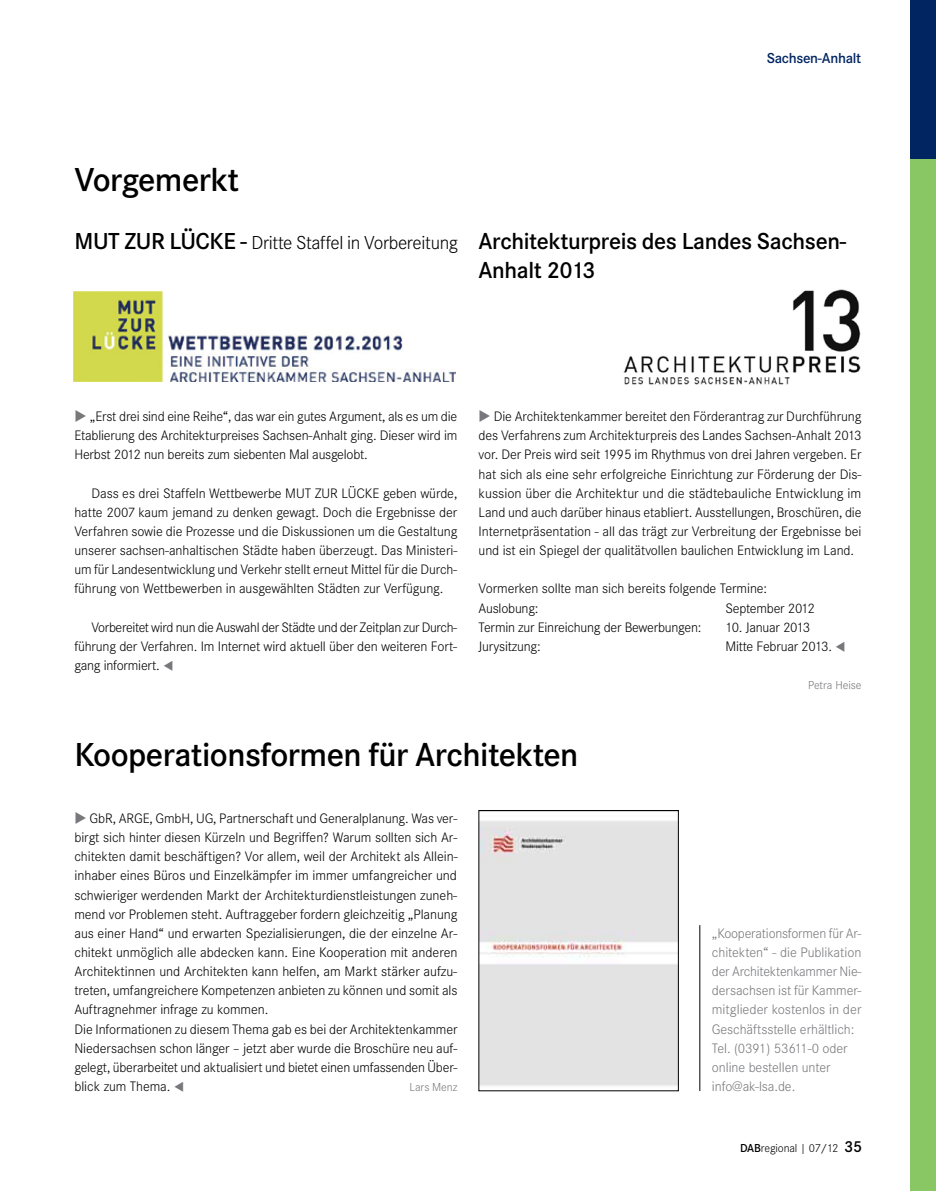
<style>
.page{position:relative;width:936px;height:1191px;background:#fff}
.page>*{position:absolute;margin:0;border:0;box-sizing:border-box;transform-origin:0 0}
.t1{font:600 34.5px "Corporate S";letter-spacing:-.015em;color:#000}
.t2{font:600 24px/28.8px "Corporate S";letter-spacing:-.015em;color:#000}
.t3{font:600 15px "Corporate S";letter-spacing:-.02em;color:#002561}
.t4{font:300 14.25px/19.2px "Corporate S";letter-spacing:-.005em;color:#000;text-align:justify}
.t5{font:300 14.25px/19.2px "Corporate S";letter-spacing:-.005em;color:#77787b}
.t6{font:300 12px "Corporate S";letter-spacing:-.01em;color:#000}
.t7{font:300 12px "Corporate S";letter-spacing:-.005em;color:#77787b}
.s1{font-weight:300;font-size:19.5px}
.s2{color:#77787b}
.s3{font-weight:600}
.s4{font-weight:600;font-size:16.5px}
</style>
<div class="page">
<div style="left:910px;top:0;width:25px;height:1191px;background:#89c765"></div>
<div style="left:910px;top:0;width:25px;height:158px;background:#002561"></div>
<img style="left:73px;top:292px;width:382px;height:90px">
<img style="left:623px;top:289px;width:238px;height:96px">
<img style="left:480px;top:821px;width:196px;height:265px">
<hr style="left:699px;top:925px;width:1px;height:166px;background:#000">
<p class="t1" style="left:74px;top:160px;width:166px">Vorgemerkt</p>
<p class="t3" style="left:766px;top:49px;width:96px">Sachsen-Anhalt</p>
<p class="t2" style="left:478px;top:227px;width:369px;text-indent:-404px">MUT ZUR LÜCKE - <span class="s1">Dritte Staffel in Vorbereitung</span> Architekturpreis des Landes Sachsen-<br>Anhalt 2013</p>
<p class="t4" style="left:74px;top:407px;width:384px"><span class="s2">◆</span> „Erst drei sind eine Reihe“, das war ein gutes Argument, als es um die Etablierung des Architekturpreises Sachsen-Anhalt ging. Dieser wird im Herbst 2012 nun bereits zum siebenten Mal ausgelobt.</p>
<p class="t4" style="left:74px;top:483px;width:384px;text-indent:17px">Dass es drei Staffeln Wettbewerbe MUT ZUR LÜCKE geben würde, hatte 2007 kaum jemand zu denken gewagt. Doch die Ergebnisse der Verfahren sowie die Prozesse und die Diskussionen um die Gestaltung unserer sachsen-anhaltischen Städte haben überzeugt. Das Ministeri&shy;um für Landesentwicklung und Verkehr stellt erneut Mittel für die Durch&shy;führung von Wettbewerben in ausgewählten Städten zur Verfügung.</p>
<p class="t4" style="left:74px;top:617px;width:384px;text-indent:17px">Vorbereitet wird nun die Auswahl der Städte und der Zeitplan zur Durch&shy;führung der Verfahren. Im Internet wird aktuell über den weiteren Fort&shy;gang informiert. <span class="s2">▼</span></p>
<p class="t4" style="left:478px;top:407px;width:384px"><span class="s2">◆</span> Die Architektenkammer bereitet den Förderantrag zur Durchführung des Verfahrens zum Architekturpreis des Landes Sachsen-Anhalt 2013 vor. Der Preis wird seit 1995 im Rhythmus von drei Jahren vergeben. Er hat sich als eine sehr erfolgreiche Einrichtung zur Förderung der Dis&shy;kussion über die Architektur und die städtebauliche Entwicklung im Land und auch darüber hinaus etabliert. Ausstellungen, Broschüren, die Internetpräsentation - all das trägt zur Verbreitung der Ergebnisse bei und ist ein Spiegel der qualitätvollen baulichen Entwicklung im Land.</p>
<p class="t4" style="left:478px;top:579px;width:290px">Vormerken sollte man sich bereits folgende Termine:<br>Auslobung:</p>
<p class="t4" style="left:725px;top:598px;width:91px">September 2012</p>
<p class="t4" style="left:478px;top:617px;width:224px">Termin zur Einreichung der Bewerbungen:</p>
<p class="t4" style="left:725px;top:617px;width:86px">10. Januar 2013</p>
<p class="t4" style="left:478px;top:636px;width:64px">Jurysitzung:</p>
<p class="t4" style="left:725px;top:636px;width:122px">Mitte Februar 2013. <span class="s2">▼</span></p>
<p class="t7" style="left:808px;top:678px;width:55px">Petra Heise</p>
<p class="t1" style="left:74px;top:734px;width:505px">Kooperationsformen für Architekten</p>
<p class="t4" style="left:74px;top:809px;width:384px;text-align:left"><span class="s2">◆</span> GbR, ARGE, GmbH, UG, Partnerschaft und Generalplanung. Was ver&shy;birgt sich hinter diesen Kürzeln und Begriffen? Warum sollten sich Ar&shy;chitekten damit beschäftigen? Vor allem, weil der Architekt als Allein&shy;inhaber eines Büros und Einzelkämpfer im immer umfangreicher und schwieriger werdenden Markt der Architekturdienstleistungen zuneh&shy;mend vor Problemen steht. Auftraggeber fordern gleichzeitig „Planung aus einer Hand“ und erwarten Spezialisierungen, die der einzelne Ar&shy;chitekt unmöglich alle abdecken kann. Eine Kooperation mit anderen Architektinnen und Architekten kann helfen, am Markt stärker aufzu&shy;treten, umfangreichere Kompetenzen anbieten zu können und somit als Auftragnehmer infrage zu kommen.<br>Die Informationen zu diesem Thema gab es bei der Architektenkammer Niedersachsen schon länger – jetzt aber wurde die Broschüre neu auf&shy;gelegt, überarbeitet und aktualisiert und bietet einen umfassenden Über&shy;blick zum Thema. <span class="s2">▼</span></p>
<p class="t7" style="left:409px;top:1080px;width:49px">Lars Menz</p>
<p class="t5" style="left:711px;top:923px;width:151px">„Kooperationsformen für Ar&shy;chitekten“ - die Publikation der Architektenkammer Nie&shy;dersachsen ist für Kammer&shy;mitglieder kostenlos in der<br>Geschäftsstelle erhältlich:<br>Tel. (0391) 53611-0 oder online bestellen unter info@ak-lsa.de.</p>
<p class="t6" style="left:740px;top:1141px;width:124px"><span class="s3">DAB</span>regional | 07/12 <span class="s4">35</span></p>
</div>
